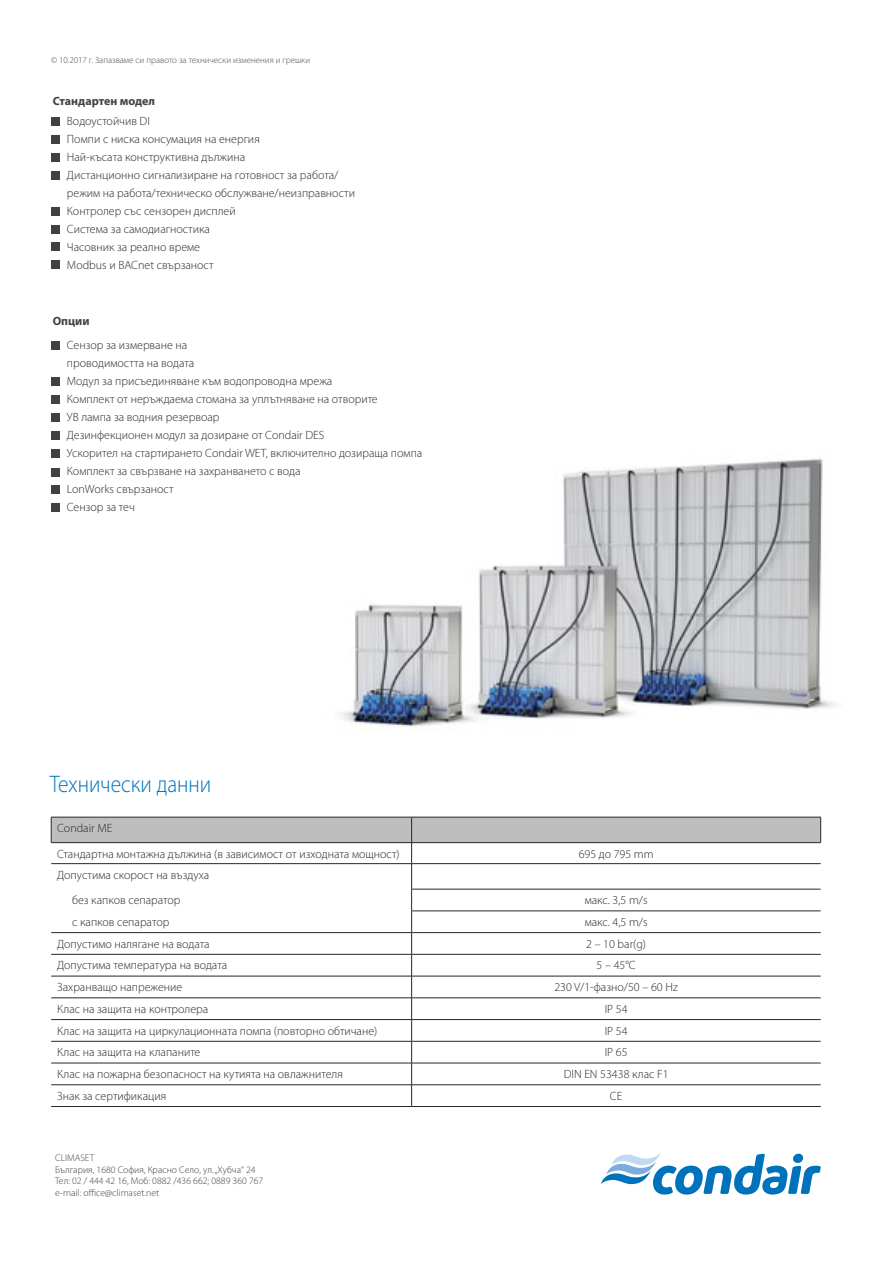
<style>
.page{position:relative;width:893px;height:1263px;background:#fff}
.page>*{position:absolute;margin:0;border:0;box-sizing:border-box;transform-origin:0 0}
.t1{font:300 24px "Myriad Pro";color:#0072bc;scale:.9 1}
.t2{font:300 12px/18px "Myriad Pro";color:#292829}
.t3{font:700 12px "Myriad Pro";color:#414042}
.t4{font:300 9.75px/11.7px "Myriad Pro";color:#414042}
.t5{font:300 9px "Myriad Pro";color:#4d4d4f}
</style>
<div class="page">
<svg style="left:601px;top:1152px;width:220px;height:42px"></svg>
<img style="left:339px;top:458px;width:497px;height:271px">
<div style="left:51px;top:341px;width:9px;height:9px;background:#414042"></div>
<div style="left:51px;top:414px;width:9px;height:8px;background:#414042"></div>
<div style="left:51px;top:117px;width:9px;height:9px;background:#414042"></div>
<div style="left:51px;top:377px;width:9px;height:9px;background:#414042"></div>
<div style="left:51px;top:468px;width:9px;height:8px;background:#414042"></div>
<div style="left:51px;top:485px;width:9px;height:9px;background:#414042"></div>
<div style="left:51px;top:503px;width:9px;height:9px;background:#414042"></div>
<div style="left:51px;top:153px;width:9px;height:9px;background:#414042"></div>
<div style="left:51px;top:207px;width:9px;height:9px;background:#414042"></div>
<div style="left:51px;top:431px;width:9px;height:9px;background:#414042"></div>
<div style="left:51px;top:135px;width:9px;height:9px;background:#414042"></div>
<div style="left:51px;top:395px;width:9px;height:9px;background:#414042"></div>
<div style="left:51px;top:449px;width:9px;height:9px;background:#414042"></div>
<div style="left:51px;top:171px;width:9px;height:9px;background:#414042"></div>
<div style="left:51px;top:225px;width:9px;height:9px;background:#414042"></div>
<div style="left:51px;top:242px;width:9px;height:9px;background:#414042"></div>
<div style="left:51px;top:260px;width:9px;height:9px;background:#414042"></div>
<hr style="left:51px;top:1106px;width:361px;height:1px;background:#292829">
<svg style="left:51px;top:817px;width:770px;height:289px"></svg>
<hr style="left:412px;top:1084px;width:409px;height:1px;background:#292829">
<hr style="left:412px;top:1106px;width:409px;height:1px;background:#292829">
<p class="t5" style="left:51px;top:55px;width:261px">© 10.2017 г. Запазваме си правото за технически изменения и грешки</p>
<p class="t3" style="left:53px;top:93px;width:104px">Стандартен модел</p>
<p class="t2" style="left:67px;top:112px;width:290px">Водоустойчив DI<br>Помпи с ниска консумация на енергия<br>Най-късата конструктивна дължина<br>Дистанционно сигнализиране на готовност за работа/ режим на работа/техническо обслужване/неизправности Контролер със сензорен дисплей<br>Система за самодиагностика<br>Часовник за реално време<br>Modbus и BACnet свързаност</p>
<p class="t3" style="left:53px;top:313px;width:38px">Опции</p>
<p class="t2" style="left:67px;top:336px;width:357px">Сензор за измерване на<br>проводимостта на водата<br>Модул за присъединяване към водопроводна мрежа<br>Комплект от неръждаема стомана за уплътняване на отворите<br>УВ лампа за водния резервоар<br>Дезинфекционен модул за дозиране от Condair DES<br>Ускорител на стартирането Condair WET, включително дозираща помпа Комплект за свързване на захранването с вода<br>LonWorks свързаност<br>Сензор за теч</p>
<h1 class="t1" style="left:50px;top:770px;width:181px">Технически данни</h1>
<p class="t2" style="left:57px;top:815px;width:344px;line-height:25.5px">Condair ME<br>Стандартна монтажна дължина (в зависимост от изходната мощност)</p>
<p class="t2" style="left:72px;top:862px;width:139px;line-height:25.5px;text-indent:-15px">Допустима скорост на въздуха без капков сепаратор</p>
<p class="t2" style="left:579px;top:844px;width:76px">695 до 795 mm</p>
<p class="t2" style="left:585px;top:891px;width:64px">макс. 3,5 m/s</p>
<p class="t2" style="left:72px;top:913px;width:99px">с капков сепаратор</p>
<p class="t2" style="left:585px;top:913px;width:64px">макс. 4,5 m/s</p>
<p class="t2" style="left:57px;top:934px;width:154px">Допустимо налягане на водата</p>
<p class="t2" style="left:586px;top:934px;width:61px">2 – 10 bar(g)</p>
<p class="t2" style="left:57px;top:956px;width:171px">Допустима температура на водата</p>
<p class="t2" style="left:597px;top:956px;width:41px">5 – 45°C</p>
<p class="t2" style="left:57px;top:978px;width:127px">Захранващо напрежение</p>
<p class="t2" style="left:554px;top:978px;width:125px">230 V/1-фазно/50 – 60 Hz</p>
<p class="t2" style="left:57px;top:1000px;width:153px">Клас на защита на контролера</p>
<p class="t2" style="left:605px;top:1000px;width:24px">IP 54</p>
<p class="t2" style="left:57px;top:1021px;width:322px">Клас на защита на циркулационната помпа (повторно обтичане)</p>
<p class="t2" style="left:605px;top:1021px;width:24px">IP 54</p>
<p class="t2" style="left:57px;top:1043px;width:145px">Клас на защита на клапаните</p>
<p class="t2" style="left:605px;top:1043px;width:24px">IP 65</p>
<p class="t2" style="left:57px;top:1065px;width:287px">Клас на пожарна безопасност на кутията на овлажнителя</p>
<p class="t2" style="left:564px;top:1065px;width:106px">DIN EN 53438 клас F1</p>
<p class="t2" style="left:57px;top:1087px;width:111px">Знак за сертификация</p>
<p class="t2" style="left:610px;top:1087px;width:14px">CE</p>
<p class="t4" style="left:55px;top:1152px;width:209px">CLIMASET<br>България, 1680 София, Красно Село, ул. „Хубча“ 24<br>Тел: 02 / 444 42 16, Моб: 0882 /436 662; 0889 360 767 e-mail: office@climaset.net</p>
</div>
